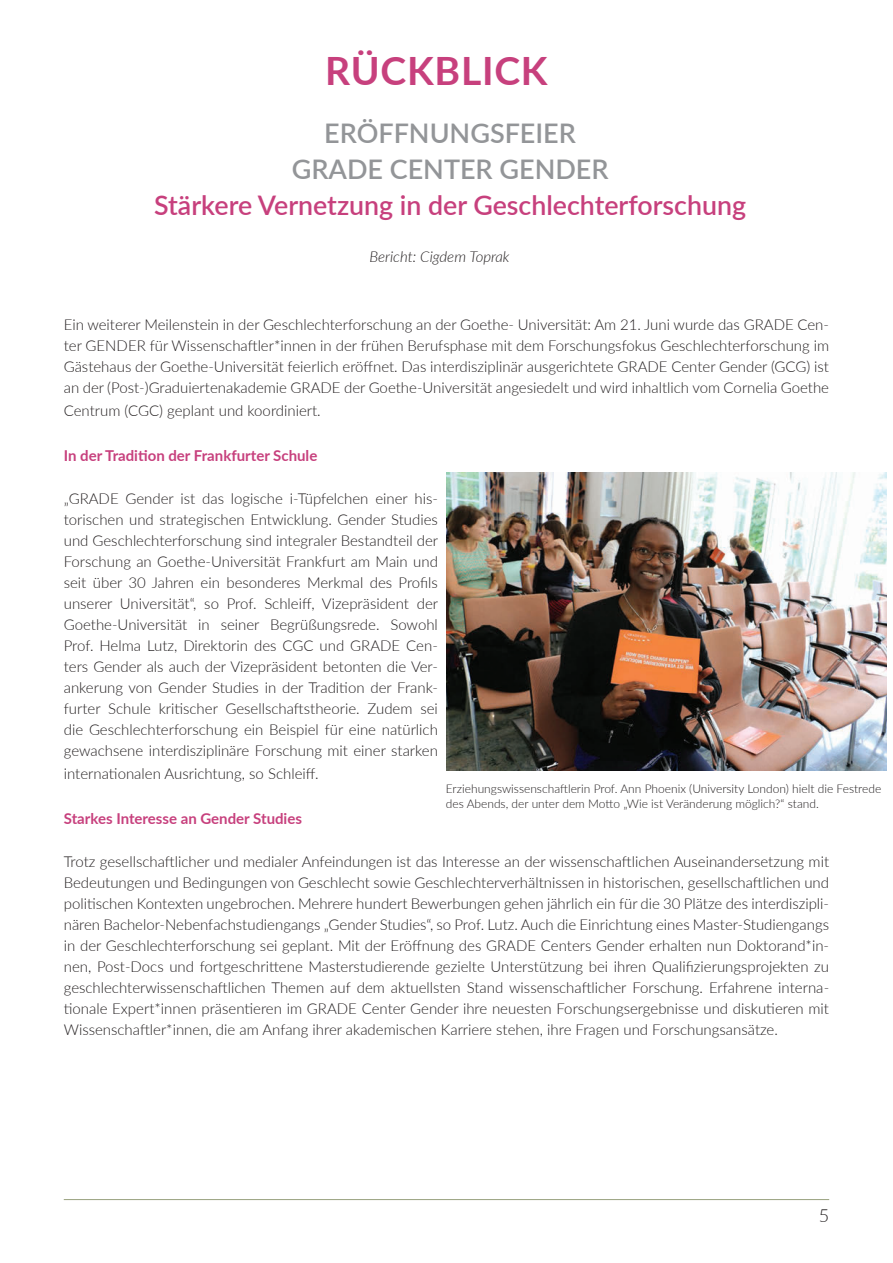
<style>
.page{position:relative;width:893px;height:1263px;background:#fff}
.page>*{position:absolute;margin:0;border:0;box-sizing:border-box;transform-origin:0 0}
.t1{font:700 39px "Lato";letter-spacing:.02em;color:#c7407d}
.t2{font:600 27px "Lato";color:#c7407d}
.t3{font:600 27px/36px "Lato";color:#939598;text-align:center}
.t4{font:300 18px "Lato";color:#231f20}
.t5{font:300 15px/21px "Lato";color:#231f20;text-align:justify}
.t6{font:700 15px "Lato";color:#c7407d}
.t7{font:italic 300 15px "Lato";color:#231f20}
.t8{font:300 12px/15px "Lato";color:#231f20}
</style>
<div class="page">
<hr style="left:64px;top:1199px;width:765px;height:1px;background:#98a17e">
<img style="left:446px;top:473px;width:441px;height:297px">
<h1 class="t1" style="left:325px;top:42px;width:224px">RüCkbLICk</h1>
<h2 class="t3" style="left:292px;top:114px;width:318px">ERÖFFNUNGSFEIER<br>GRADE CENTER GENDER</h2>
<h2 class="t2" style="left:154px;top:186px;width:593px">Stärkere Vernetzung in der Geschlechterforschung</h2>
<p class="t7" style="left:369px;top:246px;width:142px">Bericht: Cigdem Toprak</p>
<p class="t5" style="left:64px;top:314px;width:767px">Ein weiterer Meilenstein in der Geschlechterforschung an der Goethe- Universität: Am 21. Juni wurde das GRADE Cen&shy;ter GENDER für Wissenschaftler*innen in der frühen Berufsphase mit dem Forschungsfokus Geschlechterforschung im Gästehaus der Goethe-Universität feierlich eröffnet. Das interdisziplinär ausgerichtete GRADE Center Gender (GCG) ist an der (Post-)Graduiertenakademie GRADE der Goethe-Universität angesiedelt und wird inhaltlich vom Cornelia Goethe</p>
<p class="t5" style="left:64px;top:399px;width:259px">Centrum (CGC) geplant und koordiniert.</p>
<p class="t6" style="left:64px;top:444px;width:255px">In der Tradition der Frankfurter Schule</p>
<p class="t5" style="left:64px;top:488px;width:376px">„GRADE Gender ist das logische i-Tüpfelchen einer his&shy;torischen und strategischen Entwicklung. Gender Studies und Geschlechterforschung sind integraler Bestandteil der Forschung an Goethe-Universität Frankfurt am Main und seit über 30 Jahren ein besonderes Merkmal des Profils unserer Universität“, so Prof. Schleiff, Vizepräsident der Goethe-Universität in seiner Begrüßungsrede. Sowohl Prof. Helma Lutz, Direktorin des CGC und GRADE Cen&shy;ters Gender als auch der Vizepräsident betonten die Ver&shy;ankerung von Gender Studies in der Tradition der Frank&shy;furter Schule kritischer Gesellschaftstheorie. Zudem sei die Geschlechterforschung ein Beispiel für eine natürlich gewachsene interdisziplinäre Forschung mit einer starken</p>
<p class="t5" style="left:64px;top:762px;width:256px">internationalen Ausrichtung, so Schleiff.</p>
<p class="t6" style="left:64px;top:807px;width:240px">Starkes Interesse an Gender Studies</p>
<p class="t5" style="left:64px;top:851px;width:767px">Trotz gesellschaftlicher und medialer Anfeindungen ist das Interesse an der wissenschaftlichen Auseinandersetzung mit Bedeutungen und Bedingungen von Geschlecht sowie Geschlechterverhältnissen in historischen, gesellschaftlichen und politischen Kontexten ungebrochen. Mehrere hundert Bewerbungen gehen jährlich ein für die 30 Plätze des interdiszipli&shy;nären Bachelor-Nebenfachstudiengangs „Gender Studies“, so Prof. Lutz. Auch die Einrichtung eines Master-Studiengangs in der Geschlechterforschung sei geplant. Mit der Eröffnung des GRADE Centers Gender erhalten nun Doktorand*in&shy;nen, Post-Docs und fortgeschrittene Masterstudierende gezielte Unterstützung bei ihren Qualifizierungsprojekten zu geschlechterwissenschaftlichen Themen auf dem aktuellsten Stand wissenschaftlicher Forschung. Erfahrene interna&shy;tionale Expert*innen präsentieren im GRADE Center Gender ihre neuesten Forschungsergebnisse und diskutieren mit Wissenschaftler*innen, die am Anfang ihrer akademischen Karriere stehen, ihre Fragen und Forschungsansätze.</p>
<p class="t8" style="left:446px;top:780px;width:437px">Erziehungswissenschaftlerin Prof. Ann Phoenix (University London) hielt die Festrede des Abends, der unter dem Motto „Wie ist Veränderung möglich?“ stand.</p>
<p class="t4" style="left:819px;top:1203px;width:12px">5</p>
</div>
